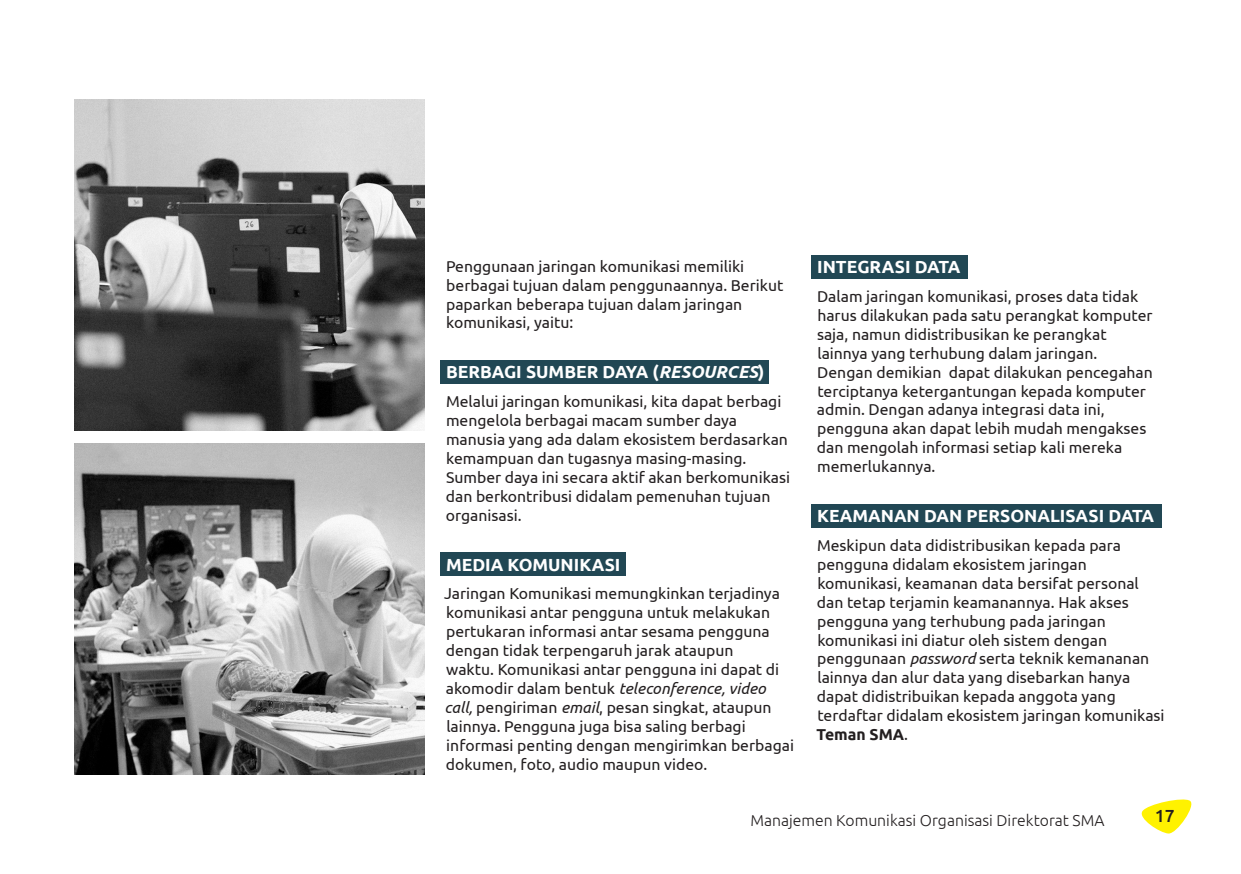
<style>
.page{position:relative;width:1241px;height:874px;background:#fff}
.page>*{position:absolute;margin:0;border:0;box-sizing:border-box;transform-origin:0 0}
.t1{font:700 17.5px "Ubuntu";color:#fff}
.t2{font:500 17.5px "Ubuntu";color:#231f20}
.t3{font:15.75px/18.9px "Ubuntu";color:#231f20}
.t4{font:300 15.75px "Ubuntu";color:#231f20}
.s1{font-style:italic}
.s2{font-weight:700}
</style>
<div class="page">
<svg style="left:1141px;top:799px;width:51px;height:34px"></svg>
<div style="left:440px;top:360px;width:329px;height:24px;background:#214754"></div>
<div style="left:811px;top:255px;width:156px;height:24px;background:#214754"></div>
<div style="left:811px;top:503px;width:350px;height:24px;background:#214754"></div>
<div style="left:440px;top:552px;width:186px;height:24px;background:#214754"></div>
<img style="left:74px;top:99px;width:350px;height:331px">
<img style="left:74px;top:443px;width:350px;height:331px">
<p class="t3" style="left:446px;top:256px;width:339px">Penggunaan jaringan komunikasi memiliki berbagai tujuan dalam penggunaannya. Berikut paparkan beberapa tujuan dalam jaringan komunikasi, yaitu:</p>
<p class="t1" style="left:446px;top:361px;width:320px">BERBAGI SUMBER DAYA (<span class="s1">RESOURCES</span>)</p>
<p class="t3" style="left:446px;top:391px;width:346px">Melalui jaringan komunikasi, kita dapat berbagi mengelola berbagai macam sumber daya manusia yang ada dalam ekosistem berdasarkan kemampuan dan tugasnya masing-masing.<br>Sumber daya ini secara aktif akan berkomunikasi dan berkontribusi didalam pemenuhan tujuan organisasi.</p>
<p class="t1" style="left:446px;top:553px;width:176px">MEDIA KOMUNIKASI</p>
<p class="t3" style="left:444px;top:583px;width:351px">Jaringan Komunikasi memungkinkan terjadinya komunikasi antar pengguna untuk melakukan pertukaran informasi antar sesama pengguna dengan tidak terpengaruh jarak ataupun<br>waktu. Komunikasi antar pengguna ini dapat di akomodir dalam bentuk <span class="s1">teleconference, video call,</span> pengiriman <span class="s1">email</span>, pesan singkat, ataupun lainnya. Pengguna juga bisa saling berbagi informasi penting dengan mengirimkan berbagai dokumen, foto, audio maupun video.</p>
<p class="t1" style="left:817px;top:256px;width:145px">INTEGRASI DATA</p>
<p class="t3" style="left:816px;top:286px;width:337px">Dalam jaringan komunikasi, proses data tidak harus dilakukan pada satu perangkat komputer saja, namun didistribusikan ke perangkat lainnya yang terhubung dalam jaringan.<br>Dengan demikian dapat dilakukan pencegahan terciptanya ketergantungan kepada komputer admin. Dengan adanya integrasi data ini, pengguna akan dapat lebih mudah mengakses dan mengolah informasi setiap kali mereka memerlukannya.</p>
<p class="t1" style="left:817px;top:505px;width:338px">KEAMANAN DAN PERSONALISASI DATA</p>
<p class="t3" style="left:816px;top:535px;width:349px">Meskipun data didistribusikan kepada para pengguna didalam ekosistem jaringan komunikasi, keamanan data bersifat personal dan tetap terjamin keamanannya. Hak akses pengguna yang terhubung pada jaringan komunikasi ini diatur oleh sistem dengan penggunaan <span class="s1">password</span> serta teknik kemananan lainnya dan alur data yang disebarkan hanya dapat didistribuikan kepada anggota yang terdaftar didalam ekosistem jaringan komunikasi <span class="s2">Teman SMA</span>.</p>
<p class="t4" style="left:750px;top:811px;width:355px">Manajemen Komunikasi Organisasi Direktorat SMA</p>
<p class="t2" style="left:1154px;top:804px;width:21px">17</p>
</div>
